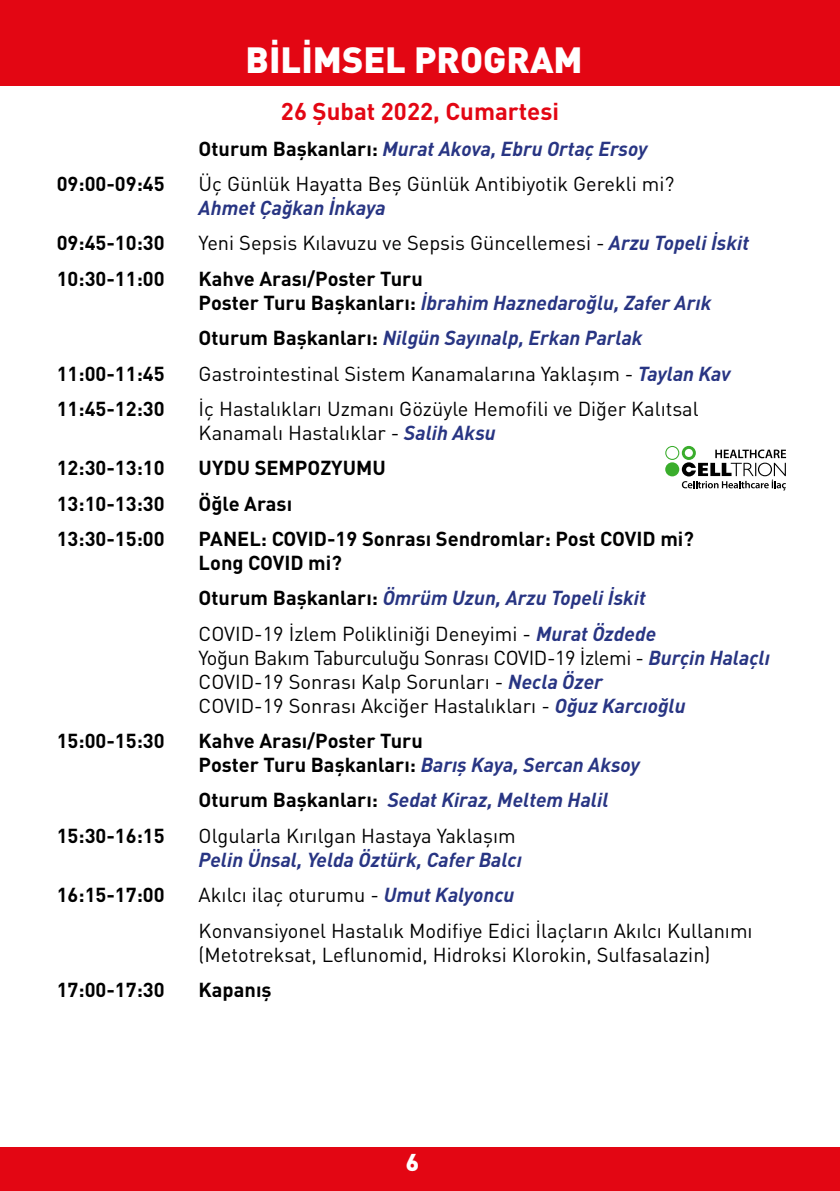
<style>
.page{position:relative;width:840px;height:1191px;background:#fff}
.page>*{position:absolute;margin:0;border:0;box-sizing:border-box;transform-origin:0 0}
.t1{font:900 36px "DIN Pro";color:#fff}
.t2{font:700 24px "DIN Pro";color:#e30613}
.t3{font:900 24px "DIN Pro";color:#fff}
.t4{font:20px/24px "DIN Pro";color:#000}
.t5{font:700 20px/24px "DIN Pro";color:#000}
.t6{font:italic 700 20px/35.4px "DIN Pro";color:#283583}
.s1{font-style:normal;color:#000}
.s2{font-weight:700;font-style:italic;color:#283583}
.s3{font-style:italic;color:#283583}
.s4{font-weight:400;font-style:normal;color:#000}
</style>
<div class="page">
<div style="left:0;top:1147px;width:839px;height:44px;background:#e30613"></div>
<div style="left:0;top:0;width:839px;height:85px;background:#e30613"></div>
<svg style="left:665px;top:446px;width:120px;height:44px"></svg>
<h1 class="t1" style="left:245px;top:36px;width:338px">BİLİMSEL PROGRAM</h1>
<p class="t2" style="left:281px;top:95px;width:279px">26 Şubat 2022, Cumartesi</p>
<p class="t6" style="left:198px;top:130px;width:450px"><span class="s1">Oturum Başkanları:</span> Murat Akova, Ebru Ortaç Ersoy</p>
<p class="t5" style="left:57px;top:171px;width:109px">09:00-09:45</p>
<p class="t4" style="left:198px;top:171px;width:477px">Üç Günlük Hayatta Beş Günlük Antibiyotik Gerekli mi?</p>
<p class="t6" style="left:198px;top:189px;width:188px">Ahmet Çağkan İnkaya</p>
<p class="t5" style="left:57px;top:230px;width:109px">09:45-10:30</p>
<p class="t4" style="left:198px;top:230px;width:551px">Yeni Sepsis Kılavuzu ve Sepsis Güncellemesi - <span class="s2">Arzu Topeli İskit</span></p>
<p class="t5" style="left:57px;top:266px;width:109px">10:30-11:00</p>
<p class="t5" style="left:198px;top:266px;width:514px">Kahve Arası/Poster Turu<br>Poster Turu Başkanları: <span class="s3">İbrahim Haznedaroğlu, Zafer Arık</span></p>
<p class="t6" style="left:198px;top:319px;width:445px"><span class="s1">Oturum Başkanları:</span> Nilgün Sayınalp, Erkan Parlak</p>
<p class="t5" style="left:57px;top:360px;width:109px">11:00-11:45</p>
<p class="t4" style="left:198px;top:360px;width:533px">Gastrointestinal Sistem Kanamalarına Yaklaşım - <span class="s2">Taylan Kav</span></p>
<p class="t5" style="left:57px;top:396px;width:109px">11:45-12:30</p>
<p class="t4" style="left:198px;top:396px;width:501px">İç Hastalıkları Uzmanı Gözüyle Hemofili ve Diğer Kalıtsal<br>Kanamalı Hastalıklar - <span class="s2">Salih Aksu</span></p>
<p class="t5" style="left:57px;top:455px;width:109px">12:30-13:10</p>
<p class="t5" style="left:198px;top:455px;width:188px">UYDU SEMPOZYUMU</p>
<p class="t5" style="left:57px;top:490px;width:109px">13:10-13:30</p>
<p class="t5" style="left:198px;top:490px;width:95px">Öğle Arası</p>
<p class="t5" style="left:57px;top:526px;width:109px">13:30-15:00</p>
<p class="t5" style="left:198px;top:526px;width:496px">PANEL: COVID-19 Sonrası Sendromlar: Post COVID mi?<br>Long COVID mi?</p>
<p class="t6" style="left:198px;top:579px;width:459px"><span class="s1">Oturum Başkanları:</span> Ömrüm Uzun, Arzu Topeli İskit<br><span class="s4">COVID-19 İzlem Polikliniği Deneyimi -</span> Murat Özdede</p>
<p class="t4" style="left:198px;top:644px;width:572px">Yoğun Bakım Taburculuğu Sonrası COVID-19 İzlemi - <span class="s2">Burçin Halaçlı<br></span>COVID-19 Sonrası Kalp Sorunları - <span class="s2">Necla Özer<br></span>COVID-19 Sonrası Akciğer Hastalıkları - <span class="s2">Oğuz Karcıoğlu</span></p>
<p class="t5" style="left:57px;top:728px;width:109px">15:00-15:30</p>
<p class="t5" style="left:198px;top:728px;width:442px">Kahve Arası/Poster Turu<br>Poster Turu Başkanları: <span class="s3">Barış Kaya, Sercan Aksoy</span></p>
<p class="t6" style="left:198px;top:781px;width:411px"><span class="s1">Oturum Başkanları:</span> Sedat Kiraz, Meltem Halil</p>
<p class="t5" style="left:57px;top:822px;width:109px">15:30-16:15</p>
<p class="t4" style="left:198px;top:822px;width:318px">Olgularla Kırılgan Hastaya Yaklaşım</p>
<p class="t6" style="left:198px;top:841px;width:324px">Pelin Ünsal, Yelda Öztürk, Cafer Balcı</p>
<p class="t5" style="left:57px;top:882px;width:109px">16:15-17:00</p>
<p class="t4" style="left:198px;top:876px;width:555px;line-height:35.4px">Akılcı ilaç oturumu - <span class="s2">Umut Kalyoncu<br></span>Konvansiyonel Hastalık Modifiye Edici İlaçların Akılcı Kullanımı</p>
<p class="t4" style="left:198px;top:941px;width:513px">(Metotreksat, Leflunomid, Hidroksi Klorokin, Sulfasalazin)</p>
<p class="t5" style="left:57px;top:976px;width:109px">17:00-17:30</p>
<p class="t5" style="left:198px;top:976px;width:74px">Kapanış</p>
<p class="t3" style="left:405px;top:1146px;width:15px">6</p>
</div>
